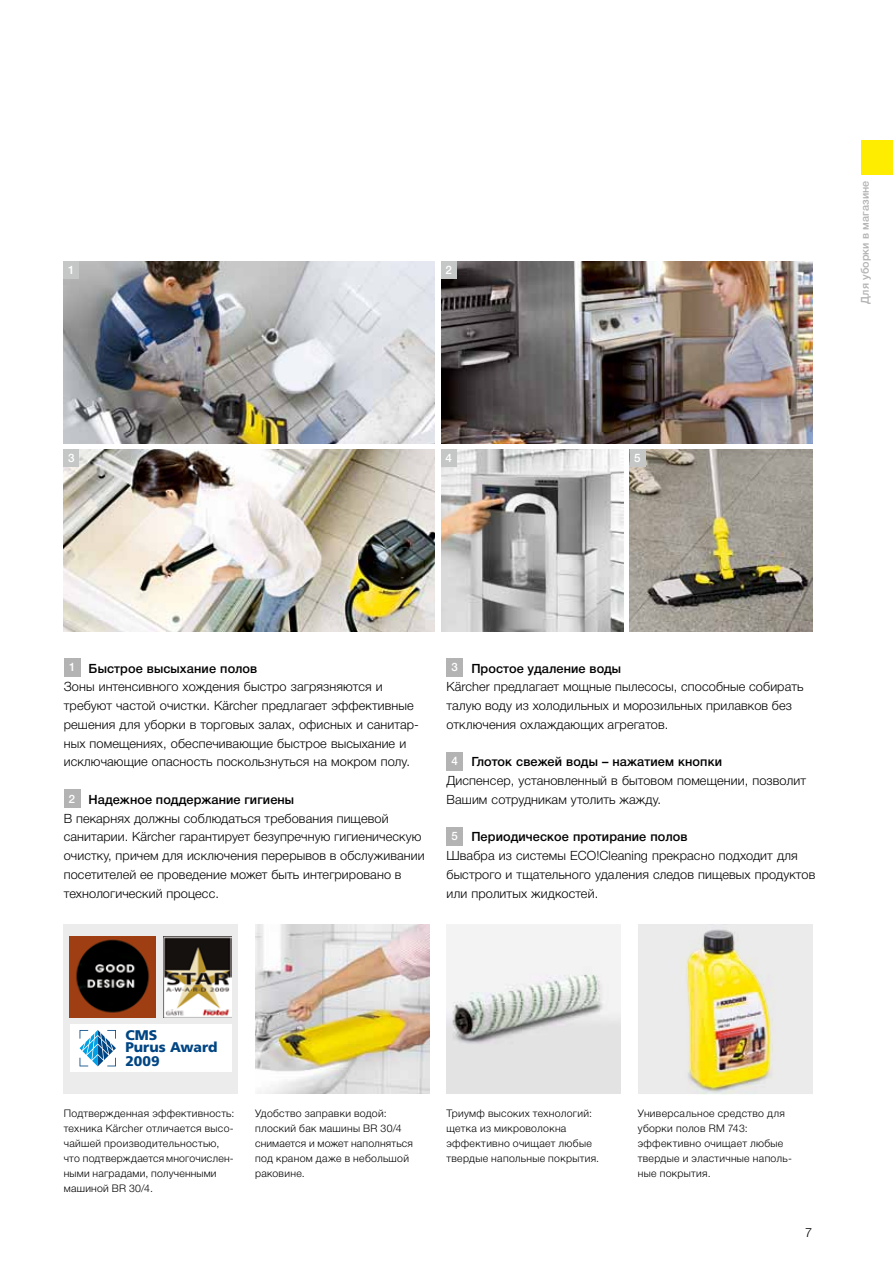
<style>
.page{position:relative;width:893px;height:1263px;background:#fff}
.page>*{position:absolute;margin:0;border:0;box-sizing:border-box;transform-origin:0 0}
.t1{font:900 13.95px/13.2px "Frutiger";color:#004583}
.t2{font:300 12.75px/18.8px "Helvetica Neue Cyr";letter-spacing:.01em;color:#000}
.t3{font:300 12.75px "Helvetica Neue LT Pro";color:#000}
.t4{font:500 11.7px "Helvetica Neue LT Pro";color:#fff}
.t5{font:500 10.8px "Helvetica Neue Cyr";letter-spacing:.01em;color:#b3b3b3}
.t6{font:300 10.5px/15px "Helvetica Neue Cyr";letter-spacing:.03em;color:#000}
.s1{font-weight:500;font-size:11.7px;color:#fff}
.s2{font-weight:500}
.s3{font-family:"Helvetica Neue LT Pro"}
</style>
<div class="page">
<img style="left:441px;top:450px;width:182px;height:181px">
<div style="left:441px;top:450px;width:15px;height:17px;background:#c5c6c6"></div>
<img style="left:64px;top:450px;width:371px;height:181px">
<div style="left:64px;top:450px;width:15px;height:17px;background:#c5c6c6"></div>
<img style="left:630px;top:450px;width:182px;height:181px">
<div style="left:630px;top:450px;width:15px;height:17px;background:#c5c6c6"></div>
<img style="left:64px;top:261px;width:371px;height:182px">
<div style="left:64px;top:261px;width:15px;height:18px;background:#c5c6c6"></div>
<div style="left:861px;top:140px;width:32px;height:34px;background:#ffed00"></div>
<img style="left:441px;top:261px;width:371px;height:182px">
<div style="left:441px;top:261px;width:15px;height:18px;background:#c5c6c6"></div>
<img style="left:446px;top:925px;width:175px;height:169px">
<img style="left:255px;top:925px;width:174px;height:169px">
<div style="left:64px;top:925px;width:174px;height:169px;background:#ececec"></div>
<img style="left:163px;top:936px;width:69px;height:81px">
<img style="left:70px;top:936px;width:86px;height:81px">
<div style="left:70px;top:1024px;width:162px;height:47px;background:#fff"></div>
<svg style="left:80px;top:1030px;width:36px;height:36px"></svg>
<div style="left:638px;top:925px;width:174px;height:169px;background:#ebebeb"></div>
<img style="left:687px;top:930px;width:83px;height:158px">
<div style="left:64px;top:658px;width:16px;height:19px;background:#b3b3b3"></div>
<div style="left:64px;top:789px;width:16px;height:19px;background:#b3b3b3"></div>
<div style="left:446px;top:658px;width:17px;height:19px;background:#b3b3b3"></div>
<div style="left:446px;top:752px;width:17px;height:19px;background:#b3b3b3"></div>
<div style="left:446px;top:827px;width:17px;height:19px;background:#b3b3b3"></div>
<p class="t4" style="left:68px;top:263px;width:8px">1</p>
<p class="t4" style="left:446px;top:263px;width:8px">2</p>
<p class="t4" style="left:68px;top:451px;width:8px">3</p>
<p class="t4" style="left:446px;top:451px;width:8px">4</p>
<p class="t4" style="left:634px;top:451px;width:8px">5</p>
<p class="t5" style="left:859px;top:304px;width:125px;rotate:-90deg">Для уборки в магазине</p>
<p class="t2" style="left:64px;top:659px;width:357px;text-indent:5px"><span class="s1">1</span> <span class="s2">Быстрое высыхание полов<br></span>Зоны интенсивного хождения быстро загрязняются и требуют частой очистки. K<span class="s3">ä</span>rcher предлагает эффективные решения для уборки в торговых залах, офисных и санитар&shy;ных помещениях, обеспечивающие быстрое высыхание и исключающие опасность поскользнуться на мокром полу.</p>
<p class="t2" style="left:64px;top:790px;width:362px;text-indent:5px"><span class="s1">2</span> <span class="s2">Надежное поддержание гигиены<br></span>В пекарнях должны соблюдаться требования пищевой санитарии. K<span class="s3">ä</span>rcher гарантирует безупречную гигиеническую очистку, причем для исключения перерывов в обслуживании посетителей ее проведение может быть интегрировано в технологический процесс.</p>
<p class="t2" style="left:446px;top:659px;width:359px;text-indent:5px"><span class="s1">3</span> <span class="s2">Простое удаление воды<br></span>K<span class="s3">ä</span>rcher предлагает мощные пылесосы, способные собирать талую воду из холодильных и морозильных прилавков без отключения охлаждающих агрегатов.</p>
<p class="t2" style="left:446px;top:752px;width:361px;text-indent:5px"><span class="s1">4</span> <span class="s2">Глоток свежей воды – нажатием кнопки<br></span>Диспенсер, установленный в бытовом помещении, позволит<br>Вашим сотрудникам утолить жажду.</p>
<p class="t2" style="left:446px;top:827px;width:370px;text-indent:5px"><span class="s1">5</span> <span class="s2">Периодическое протирание полов<br></span>Швабра из системы ECO!Cleaning прекрасно подходит для быстрого и тщательного удаления следов пищевых продуктов или пролитых жидкостей.</p>
<p class="t1" style="left:125px;top:1028px;width:94px">CMS<br>Purus Award<br>2009</p>
<p class="t6" style="left:255px;top:1106px;width:159px">Удобство заправки водой: плоский бак машины BR 30/4 снимается и может наполняться под краном даже в небольшой раковине.</p>
<p class="t6" style="left:446px;top:1106px;width:154px">Триумф высоких технологий: щетка из микроволокна эффективно очищает любые твердые напольные покрытия.</p>
<p class="t6" style="left:64px;top:1106px;width:172px">Подтвержденная эффективность: техника K<span class="s3">ä</span>rcher отличается высо&shy;чайшей производительностью, что подтверждаетсямногочислен&shy;ными наградами, полученными машиной BR 30/4.</p>
<p class="t6" style="left:638px;top:1106px;width:156px">Универсальное средство для уборки полов RM 743: эффективно очищает любые твердые и эластичные наполь&shy;ные покрытия.</p>
<p class="t3" style="left:805px;top:1225px;width:9px">7</p>
</div>
